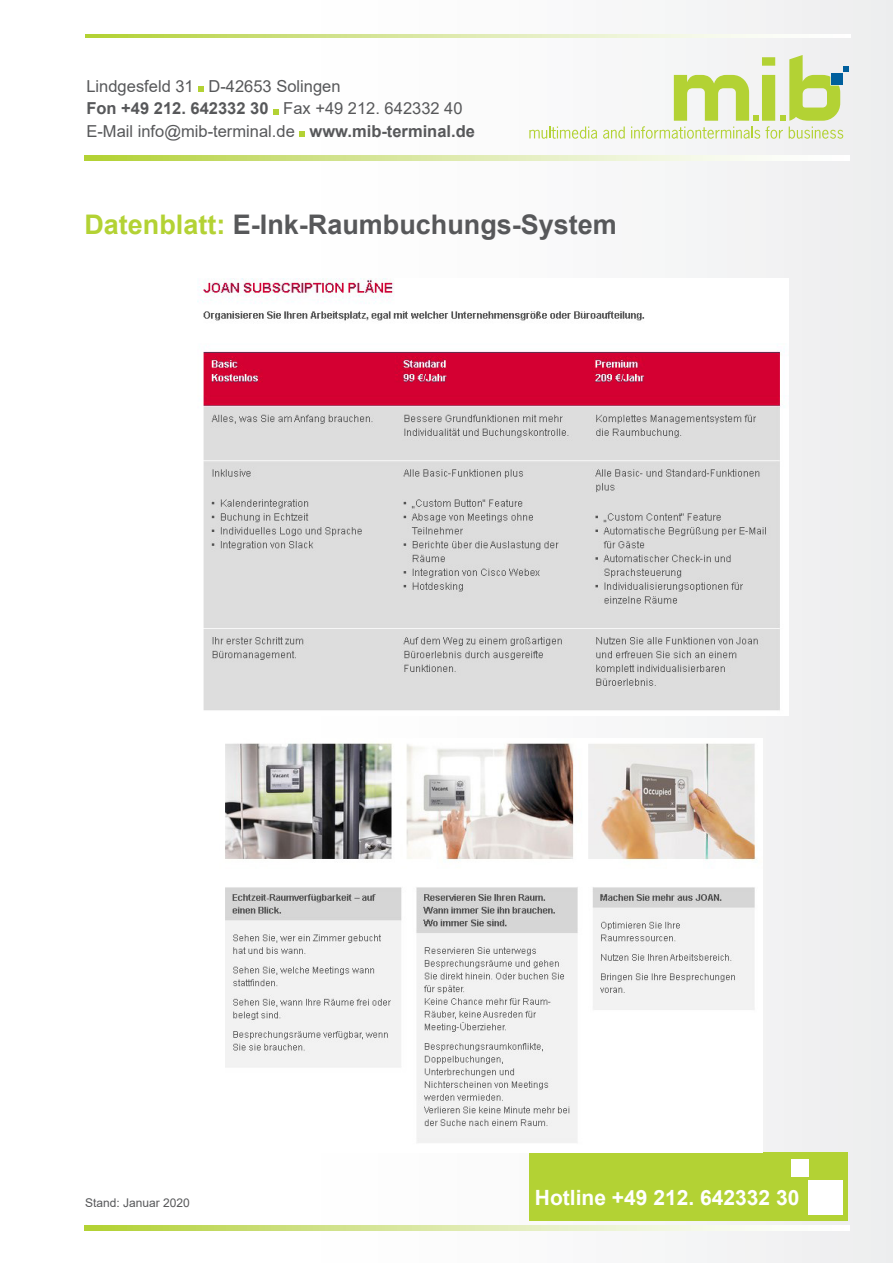
<style>
.page{position:relative;width:893px;height:1263px;background:#fff}
.page>*{position:absolute;margin:0;border:0;box-sizing:border-box;transform-origin:0 0}
.Headline{font:700 27px "Arial";color:#57585a}
.t1{font:700 21px "Arial";color:#fff}
.t2{font:16.5px/22.5px "Arial";color:#57585a}
.t3{font:12px "Arial";color:#57585a}
.s1{font-weight:700}
.s2{color:#b3d234}
</style>
<div class="page">
<div style="left:259px;top:0;width:634px;height:1263px;background:#f4f5f6"></div>
<svg style="left:529px;top:127px;width:68px;height:12px"></svg>
<svg style="left:603px;top:127px;width:22px;height:12px"></svg>
<svg style="left:631px;top:55px;width:217px;height:84px"></svg>
<svg style="left:85px;top:156px;width:764px;height:4px"></svg>
<svg style="left:198px;top:86px;width:6px;height:6px"></svg>
<svg style="left:273px;top:109px;width:6px;height:5px"></svg>
<svg style="left:299px;top:131px;width:6px;height:6px"></svg>
<svg style="left:86px;top:34px;width:764px;height:3px"></svg>
<div style="left:529px;top:1152px;width:319px;height:68px;background:#b3d234"></div>
<div style="left:808px;top:1180px;width:35px;height:35px;background:#fff"></div>
<div style="left:791px;top:1159px;width:18px;height:18px;background:#fff"></div>
<svg style="left:85px;top:1226px;width:764px;height:4px"></svg>
<img style="left:197px;top:279px;width:591px;height:436px">
<img style="left:225px;top:739px;width:538px;height:413px">
<p class="t2" style="left:86px;top:75px;width:390px">Lindgesfeld 31 D-42653 Solingen<br><span class="s1">Fon +49 212. 642332 30</span> Fax +49 212. 642332 40<br>E-Mail info@mib-terminal.de <span class="s1">www.mib-terminal.de</span></p>
<p class="Headline" style="left:84px;top:205px;width:534px"><span class="s2">Datenblatt:</span> E-Ink-Raumbuchungs-System</p>
<p class="t3" style="left:85px;top:1194px;width:106px">Stand: Januar 2020</p>
<p class="t1" style="left:535px;top:1183px;width:266px">Hotline +49 212. 642332 30</p>
</div>
